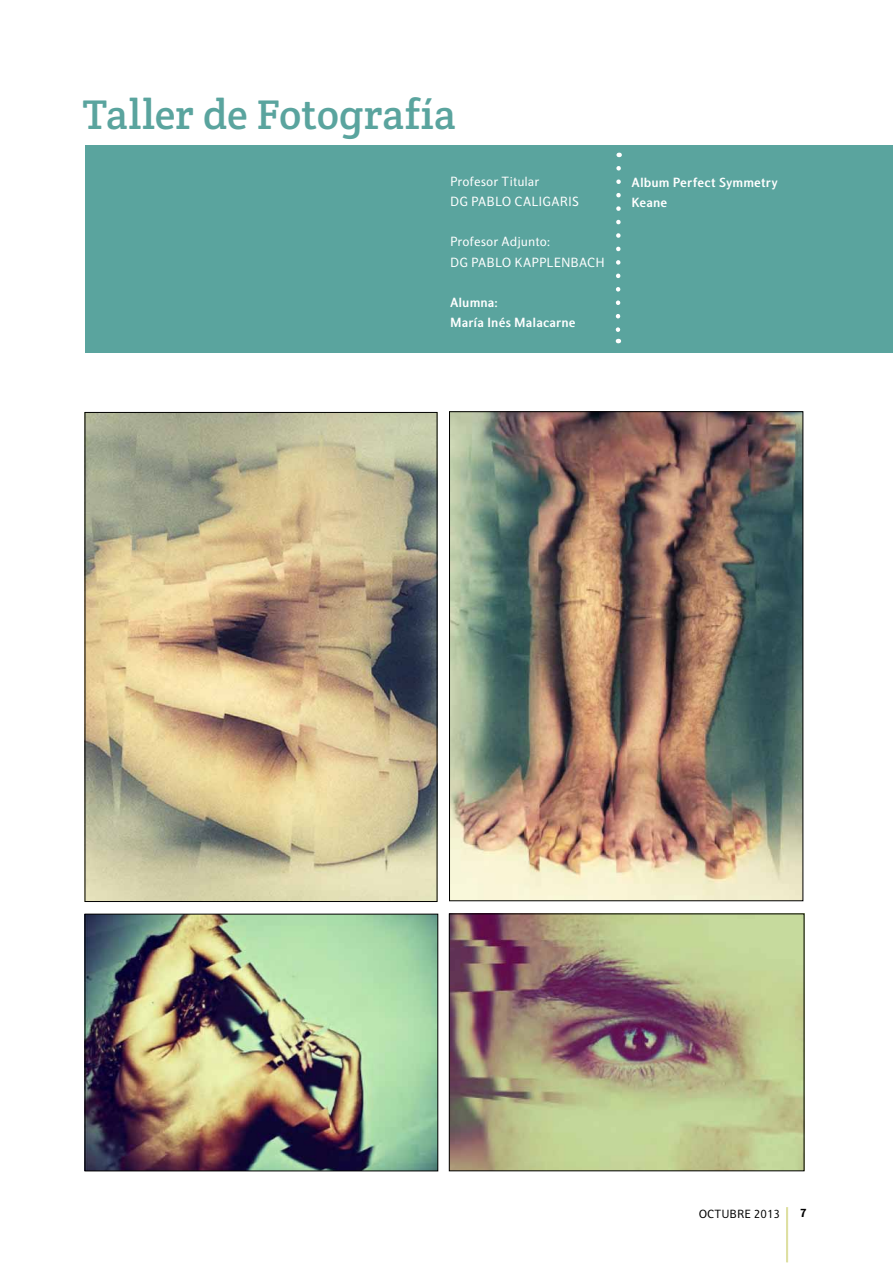
<style>
.page{position:relative;width:893px;height:1263px;background:#fff}
.page>*{position:absolute;margin:0;border:0;box-sizing:border-box;transform-origin:0 0}
.t1{font:42px "Crete Rounded";letter-spacing:.005em;color:#5aa49e}
.t2{font:13.5px/20.2px "Centuria";letter-spacing:.005em;color:#fff}
.t3{font:700 13.5px/20.2px "Centuria";letter-spacing:.005em;color:#fff}
.t4{font:12px "Centuria";color:#000}
.t5{font:12px "Myriad Pro";color:#000}
.t6{font:12px "Centuria Negra";color:#000}
</style>
<div class="page">
<hr style="left:786px;top:1207px;width:1px;height:55px;background:#dadc97">
<hr style="left:787px;top:1207px;width:1px;height:55px;background:#dadc97">
<div style="left:85px;top:145px;width:808px;height:208px;background:#5aa49e"></div>
<svg style="left:615px;top:166px;width:6px;height:177px"></svg>
<img style="left:87px;top:414px;width:348px;height:486px">
<img style="left:451px;top:413px;width:350px;height:486px">
<img style="left:87px;top:916px;width:349px;height:253px">
<div style="left:85px;top:914px;width:353px;height:257px;border:1px solid #000"></div>
<img style="left:451px;top:916px;width:351px;height:253px">
<h1 class="t1" style="left:82px;top:91px;width:375px">Taller de Fotografía</h1>
<p class="t2" style="left:450px;top:171px;width:131px">Profesor Titular<br>DG PABLO CALIGARIS</p>
<p class="t2" style="left:450px;top:232px;width:156px">Profesor Adjunto:<br>DG PABLO KAPPLENBACH</p>
<p class="t3" style="left:450px;top:292px;width:127px">Alumna:<br>María Inés Malacarne</p>
<p class="t3" style="left:632px;top:172px;width:148px">Album Perfect Symmetry<br>Keane</p>
<p class="t5" style="left:711px;top:1205px;width:72px">AGOSTO 2012</p>
<p class="t6" style="left:800px;top:1206px;width:8px">7</p>
<p class="t4" style="left:699px;top:1207px;width:83px">OCTUBRE 2013</p>
</div>
